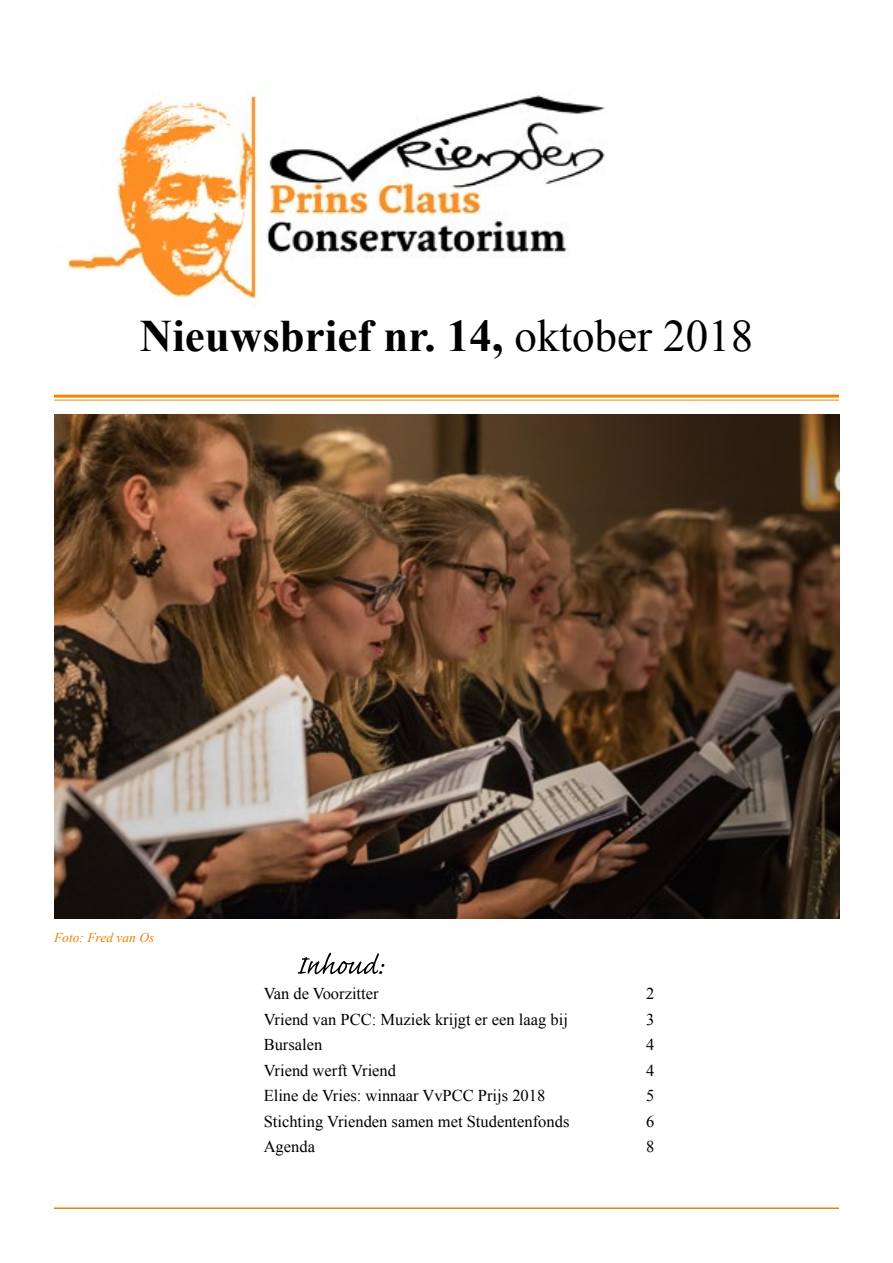
<style>
.page{position:relative;width:893px;height:1263px;background:#fff}
.page>*{position:absolute;margin:0;border:0;box-sizing:border-box;transform-origin:0 0}
.t1{font:700 45px "Times New Roman";color:#000}
.t2{font:16.5px "Times New Roman";color:#000}
.t3{font:italic 13.5px "Times New Roman";color:#f08100}
.s1{font-weight:400}
</style>
<div class="page">
<img style="left:67px;top:95px;width:538px;height:210px">
<hr style="left:54px;top:395px;width:785px;height:3px;background:#f18700">
<hr style="left:54px;top:400px;width:785px;height:1px;background:#f18700">
<hr style="left:54px;top:1207px;width:785px;height:2px;background:#f08100">
<img style="left:54px;top:414px;width:785px;height:504px">
<svg style="left:298px;top:953px;width:86px;height:21px"></svg>
<h1 class="t1" style="left:140px;top:305px;width:615px">Nieuwsbrief nr. 14, <span class="s1">oktober 2018</span></h1>
<p class="t3" style="left:54px;top:928px;width:102px">Foto: Fred van Os</p>
<p class="t2" style="left:264px;top:982px;width:116px">Van de Voorzitter</p>
<p class="t2" style="left:646px;top:982px;width:10px">2</p>
<p class="t2" style="left:264px;top:1008px;width:306px">Vriend van PCC: Muziek krijgt er een laag bij</p>
<p class="t2" style="left:646px;top:1008px;width:10px">3</p>
<p class="t2" style="left:264px;top:1033px;width:60px">Bursalen</p>
<p class="t2" style="left:646px;top:1033px;width:10px">4</p>
<p class="t2" style="left:264px;top:1059px;width:134px">Vriend werft Vriend</p>
<p class="t2" style="left:646px;top:1059px;width:10px">4</p>
<p class="t2" style="left:264px;top:1084px;width:283px">Eline de Vries: winnaar VvPCC Prijs 2018</p>
<p class="t2" style="left:646px;top:1084px;width:10px">5</p>
<p class="t2" style="left:264px;top:1110px;width:307px">Stichting Vrienden samen met Studentenfonds</p>
<p class="t2" style="left:646px;top:1110px;width:10px">6</p>
<p class="t2" style="left:264px;top:1135px;width:53px">Agenda</p>
<p class="t2" style="left:646px;top:1135px;width:10px">8</p>
</div>
